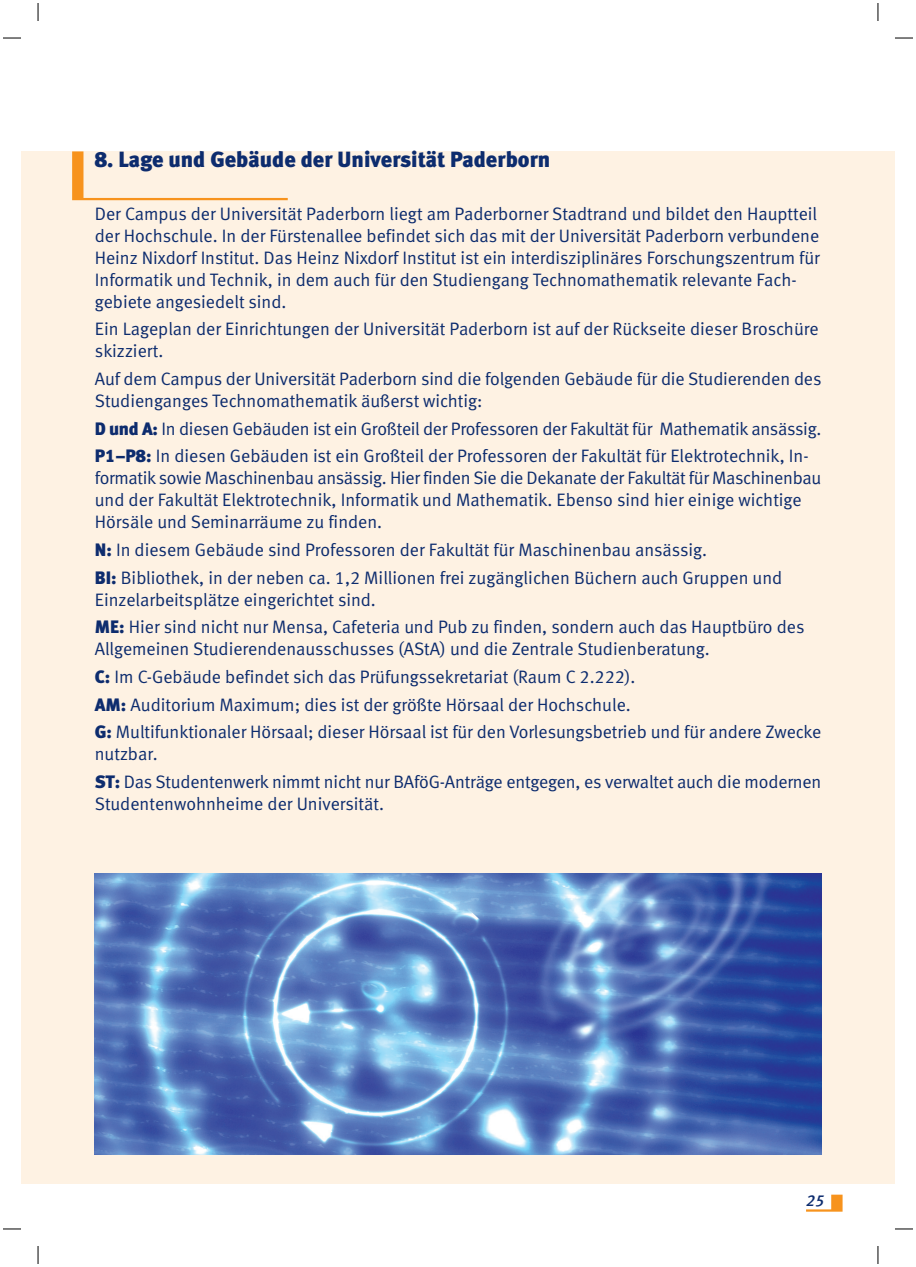
<style>
.page{position:relative;width:916px;height:1267px;background:#fff}
.page>*{position:absolute;margin:0;border:0;box-sizing:border-box;transform-origin:0 0}
.t1{font:22px "Meta Black LF";color:#0d2c6e}
.t2{font:18px/22px "Meta Normal LF";color:#0d2c6e}
.t3{font:italic 16px "Meta Medium LF";color:#0d2c6e}
.s1{font-family:"Meta Black LF"}
</style>
<div class="page">
<svg style="left:3px;top:1228px;width:18px;height:1px"></svg>
<svg style="left:38px;top:1246px;width:1px;height:18px"></svg>
<svg style="left:3px;top:38px;width:18px;height:1px"></svg>
<svg style="left:38px;top:3px;width:1px;height:18px"></svg>
<svg style="left:895px;top:38px;width:17px;height:1px"></svg>
<svg style="left:877px;top:3px;width:1px;height:18px"></svg>
<svg style="left:895px;top:1228px;width:17px;height:1px"></svg>
<svg style="left:877px;top:1246px;width:1px;height:18px"></svg>
<div style="left:21px;top:151px;width:873px;height:1032px;background:#fef2e3"></div>
<svg style="left:806px;top:1194px;width:36px;height:17px"></svg>
<svg style="left:72px;top:151px;width:216px;height:49px"></svg>
<img style="left:95px;top:874px;width:725px;height:280px">
<p class="t1" style="left:95px;top:151px;width:457px">8. Lage und Gebäude der Universität Paderborn</p>
<p class="t2" style="left:95px;top:204px;width:726px">Der Campus der Universität Paderborn liegt am Paderborner Stadtrand und bildet den Hauptteil der Hochschule. In der Fürstenallee befindet sich das mit der Universität Paderborn verbundene Heinz Nixdorf Institut. Das Heinz Nixdorf Institut ist ein interdisziplinäres Forschungszentrum für Informatik und Technik, in dem auch für den Studiengang Technomathematik relevante Fach&shy;gebiete angesiedelt sind.</p>
<p class="t2" style="left:95px;top:319px;width:725px">Ein Lageplan der Einrichtungen der Universität Paderborn ist auf der Rückseite dieser Broschüre skizziert.</p>
<p class="t2" style="left:95px;top:369px;width:728px">Auf dem Campus der Universität Paderborn sind die folgenden Gebäude für die Studierenden des<br>Studienganges Technomathematik äußerst wichtig:</p>
<p class="t2" style="left:95px;top:416px;width:728px;line-height:27.6px"><span class="s1">D und A:</span> In diesen Gebäuden ist ein Großteil der Professoren der Fakultät für Mathematik ansässig.<br><span class="s1">P1–P8:</span> In diesen Gebäuden ist ein Großteil der Professoren der Fakultät für Elektrotechnik, In-</p>
<p class="t2" style="left:95px;top:468px;width:727px">formatik sowie Maschinenbau ansässig. Hier finden Sie die Dekanate der Fakultät für Maschinenbau und der Fakultät Elektrotechnik, Informatik und Mathematik. Ebenso sind hier einige wichtige<br>Hörsäle und Seminarräume zu finden.</p>
<p class="t2" style="left:95px;top:537px;width:688px;line-height:27.6px"><span class="s1">N:</span> In diesem Gebäude sind Professoren der Fakultät für Maschinenbau ansässig.<br><span class="s1">BI:</span> Bibliothek, in der neben ca. 1,2 Millionen frei zugänglichen Büchern auch Gruppen und</p>
<p class="t2" style="left:95px;top:587px;width:711px;line-height:27.6px">Einzelarbeitsplätze eingerichtet sind.<br><span class="s1">ME:</span> Hier sind nicht nur Mensa, Cafeteria und Pub zu finden, sondern auch das Hauptbüro des</p>
<p class="t2" style="left:95px;top:636px;width:727px;line-height:27.6px">Allgemeinen Studierendenausschusses (AStA) und die Zentrale Studienberatung.<br><span class="s1">C:</span> Im C-Gebäude befindet sich das Prüfungssekretariat (Raum C 2.222).<br><span class="s1">AM:</span> Auditorium Maximum; dies ist der größte Hörsaal der Hochschule.<br><span class="s1">G:</span> Multifunktionaler Hörsaal; dieser Hörsaal ist für den Vorlesungsbetrieb und für andere Zwecke</p>
<p class="t2" style="left:95px;top:741px;width:727px;line-height:27.6px">nutzbar.<br><span class="s1">ST:</span> Das Studentenwerk nimmt nicht nur BAföG-Anträge entgegen, es verwaltet auch die modernen</p>
<p class="t2" style="left:95px;top:794px;width:290px">Studentenwohnheime der Universität.</p>
<p class="t3" style="left:805px;top:1194px;width:19px">25</p>
</div>
